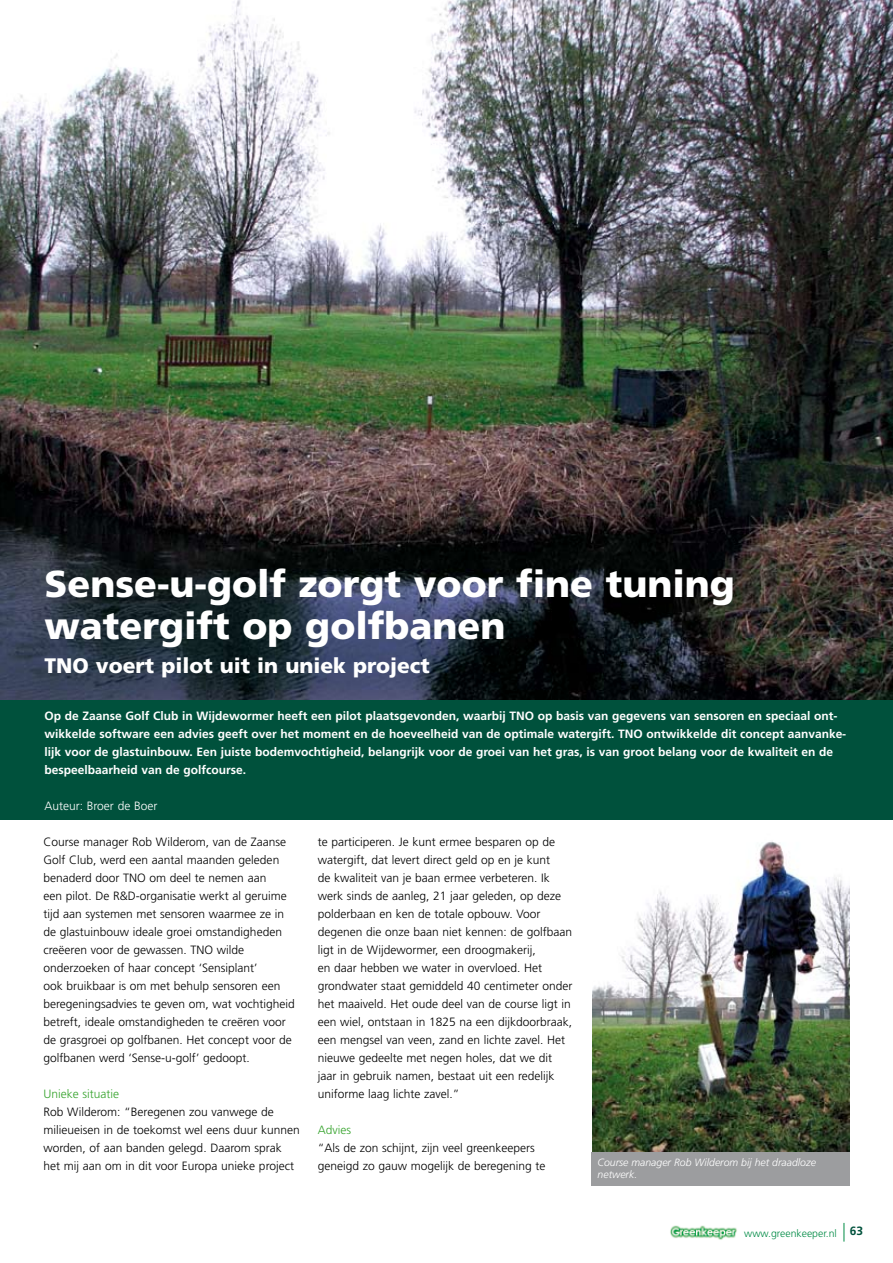
<style>
.page{position:relative;width:893px;height:1263px;background:#fff}
.page>*{position:absolute;margin:0;border:0;box-sizing:border-box;transform-origin:0 0}
.t1{font:900 37.5px/42px "Frutiger";color:#fff}
.t2{font:900 21px "Frutiger";color:#fff}
.t3{font:300 12px/18px "Frutiger";color:#000}
.t4{font:700 12px/18px "Frutiger";color:#fff}
.t5{font:300 12px "Frutiger";color:#35a32c}
.t6{font:300 12px "Frutiger";color:#fff}
.t7{font:italic 300 10.5px/12.6px "Frutiger";color:#fff}
.t8{font:300 10.5px "Frutiger";color:#008b45}
.s1{font-weight:700;font-size:12px;color:#00513c}
</style>
<div class="page">
<svg style="left:844px;top:1223px;width:1px;height:18px"></svg>
<img style="left:670px;top:1225px;width:67px;height:15px">
<img style="left:0;top:0;width:893px;height:700px">
<div style="left:0;top:700px;width:893px;height:119px;background:#00513c"></div>
<img style="left:592px;top:841px;width:258px;height:310px">
<div style="left:592px;top:1151px;width:258px;height:34px;background:#9c9d9f"></div>
<h1 class="t1" style="left:45px;top:562px;width:692px">Sense-u-golf zorgt voor fine tuning watergift op golfbanen</h1>
<h2 class="t2" style="left:45px;top:653px;width:387px">TNO voert pilot uit in uniek project</h2>
<p class="t4" style="left:45px;top:707px;width:803px">Op de Zaanse Golf Club in Wijdewormer heeft een pilot plaatsgevonden, waarbij TNO op basis van gegevens van sensoren en speciaal ont&shy;wikkelde software een advies geeft over het moment en de hoeveelheid van de optimale watergift. TNO ontwikkelde dit concept aanvanke&shy;lijk voor de glastuinbouw. Een juiste bodemvochtigheid, belangrijk voor de groei van het gras, is van groot belang voor de kwaliteit en de bespeelbaarheid van de golfcourse.</p>
<p class="t6" style="left:45px;top:799px;width:114px">Auteur: Broer de Boer</p>
<p class="t3" style="left:43px;top:833px;width:253px">Course manager Rob Wilderom, van de Zaanse Golf Club, werd een aantal maanden geleden benaderd door TNO om deel te nemen aan<br>een pilot. De R&amp;D-organisatie werkt al geruime tijd aan systemen met sensoren waarmee ze in de glastuinbouw ideale groei omstandigheden creëeren voor de gewassen. TNO wilde onderzoeken of haar concept ‘Sensiplant’<br>ook bruikbaar is om met behulp sensoren een beregeningsadvies te geven om, wat vochtigheid betreft, ideale omstandigheden te creëren voor de grasgroei op golfbanen. Het concept voor de golfbanen werd ‘Sense-u-golf’ gedoopt.</p>
<p class="t5" style="left:43px;top:1087px;width:77px">Unieke situatie</p>
<p class="t3" style="left:43px;top:1103px;width:258px">Rob Wilderom: “Beregenen zou vanwege de milieueisen in de toekomst wel eens duur kunnen worden, of aan banden gelegd. Daarom sprak het mij aan om in dit voor Europa unieke project</p>
<p class="t3" style="left:318px;top:833px;width:256px">te participeren. Je kunt ermee besparen op de watergift, dat levert direct geld op en je kunt<br>de kwaliteit van je baan ermee verbeteren. Ik werk sinds de aanleg, 21 jaar geleden, op deze polderbaan en ken de totale opbouw. Voor degenen die onze baan niet kennen: de golfbaan ligt in de Wijdewormer, een droogmakerij,<br>en daar hebben we water in overvloed. Het grondwater staat gemiddeld 40 centimeter onder het maaiveld. Het oude deel van de course ligt in een wiel, ontstaan in 1825 na een dijkdoorbraak, een mengsel van veen, zand en lichte zavel. Het nieuwe gedeelte met negen holes, dat we dit jaar in gebruik namen, bestaat uit een redelijk uniforme laag lichte zavel.”</p>
<p class="t5" style="left:318px;top:1123px;width:35px">Advies</p>
<p class="t3" style="left:318px;top:1139px;width:229px">“Als de zon schijnt, zijn veel greenkeepers geneigd zo gauw mogelijk de beregening te</p>
<p class="t7" style="left:598px;top:1155px;width:220px">Course manager Rob Wilderom bij het draadloze netwerk.</p>
<p class="t8" style="left:744px;top:1227px;width:121px">www.greenkeeper.nl <span class="s1">63</span></p>
</div>
